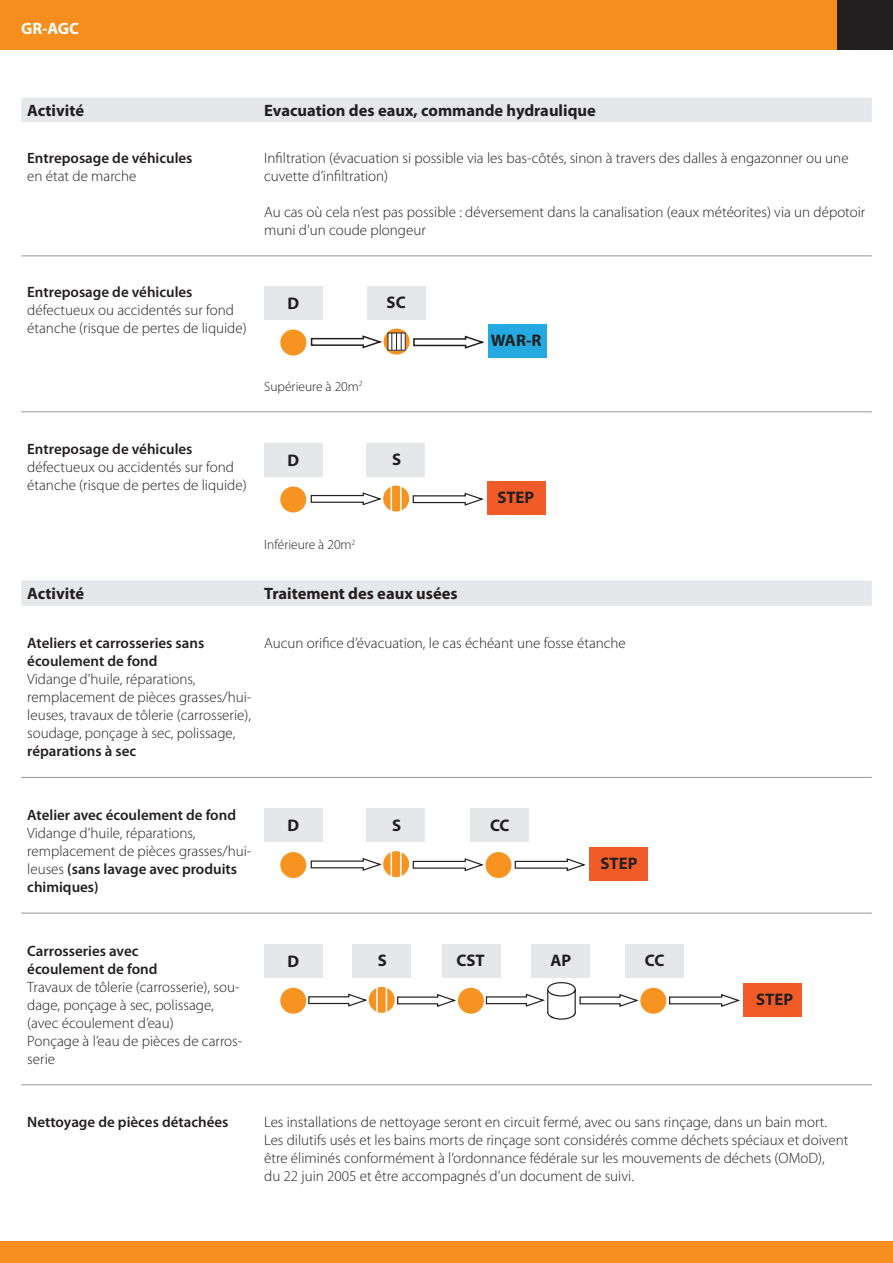
<style>
.page{position:relative;width:893px;height:1263px;background:#fff}
.page>*{position:absolute;margin:0;border:0;box-sizing:border-box;transform-origin:0 0}
.t1{font:700 16.8px "Myriad Pro";color:#231f20}
.t2{font:700 16.5px "Myriad Pro";color:#231f20}
.t3{font:700 16.5px "Myriad Pro";color:#fff}
.t4{font:300 15px/18px "Myriad Pro";color:#231f20}
.t5{font:600 15px/18px "Myriad Pro";color:#231f20}
.t6{font:300 13.5px "Myriad Pro";color:#231f20}
.s1{font-weight:600}
</style>
<div class="page">
<div style="left:0;top:0;width:893px;height:50px;background:#f68e1e"></div>
<div style="left:838px;top:0;width:55px;height:50px;background:#231f20"></div>
<div style="left:0;top:1242px;width:893px;height:21px;background:#f68e1e"></div>
<svg style="left:21px;top:98px;width:851px;height:508px"></svg>
<hr style="left:21px;top:256px;width:851px;height:1px;background:#939598">
<hr style="left:21px;top:411px;width:851px;height:1px;background:#939598">
<hr style="left:21px;top:777px;width:851px;height:1px;background:#939598">
<hr style="left:21px;top:913px;width:851px;height:1px;background:#939598">
<hr style="left:21px;top:1084px;width:851px;height:1px;background:#939598">
<div style="left:264px;top:286px;width:59px;height:33px;background:#e6e7e9"></div>
<div style="left:367px;top:286px;width:58px;height:33px;background:#e6e7e9"></div>
<div style="left:488px;top:325px;width:58px;height:33px;background:#24aae1"></div>
<div style="left:280px;top:329px;width:26px;height:27px;background:#f79321;border-radius:50%"></div>
<svg style="left:384px;top:329px;width:26px;height:26px"></svg>
<svg style="left:310px;top:334px;width:74px;height:15px"></svg>
<svg style="left:412px;top:335px;width:75px;height:15px"></svg>
<div style="left:388px;top:333px;width:17px;height:17px;background:#fff"></div>
<div style="left:388px;top:333px;width:18px;height:18px;border:1px solid #231f20"></div>
<svg style="left:391px;top:333px;width:11px;height:17px"></svg>
<div style="left:264px;top:443px;width:59px;height:34px;background:#e6e7e9"></div>
<div style="left:366px;top:443px;width:59px;height:34px;background:#e6e7e9"></div>
<div style="left:487px;top:482px;width:58px;height:33px;background:#f15b27"></div>
<div style="left:280px;top:487px;width:26px;height:25px;background:#f79321;border-radius:50%"></div>
<div style="left:383px;top:486px;width:26px;height:26px;background:linear-gradient(to bottom,#f7911d,#f7992d);border-radius:50%"></div>
<svg style="left:310px;top:491px;width:74px;height:15px"></svg>
<svg style="left:412px;top:492px;width:74px;height:14px"></svg>
<svg style="left:391px;top:485px;width:1px;height:26px"></svg>
<hr style="left:400px;top:485px;width:2px;height:26px;background:#fff">
<div style="left:264px;top:809px;width:59px;height:33px;background:#e6e7e9"></div>
<div style="left:366px;top:809px;width:59px;height:33px;background:#e6e7e9"></div>
<div style="left:589px;top:847px;width:58px;height:34px;background:#f15b27"></div>
<div style="left:280px;top:852px;width:26px;height:26px;background:#f79321;border-radius:50%"></div>
<svg style="left:383px;top:851px;width:26px;height:26px"></svg>
<svg style="left:310px;top:858px;width:74px;height:13px"></svg>
<svg style="left:412px;top:858px;width:72px;height:14px"></svg>
<svg style="left:391px;top:852px;width:1px;height:24px"></svg>
<hr style="left:400px;top:850px;width:2px;height:27px;background:#fff">
<div style="left:485px;top:852px;width:26px;height:26px;background:#f79321;border-radius:50%"></div>
<div style="left:470px;top:809px;width:59px;height:33px;background:#e6e7e9"></div>
<svg style="left:514px;top:858px;width:72px;height:14px"></svg>
<div style="left:264px;top:944px;width:59px;height:34px;background:#e6e7e9"></div>
<div style="left:352px;top:944px;width:58px;height:34px;background:#e6e7e9"></div>
<div style="left:743px;top:983px;width:59px;height:33px;background:#f15b27"></div>
<div style="left:280px;top:988px;width:26px;height:26px;background:#f79321;border-radius:50%"></div>
<svg style="left:369px;top:987px;width:26px;height:26px"></svg>
<svg style="left:308px;top:993px;width:61px;height:14px"></svg>
<svg style="left:397px;top:994px;width:61px;height:13px"></svg>
<hr style="left:376px;top:986px;width:2px;height:27px;background:#fff">
<svg style="left:386px;top:988px;width:1px;height:24px"></svg>
<div style="left:458px;top:988px;width:26px;height:26px;background:#f79321;border-radius:50%"></div>
<div style="left:443px;top:944px;width:58px;height:34px;background:#e6e7e9"></div>
<svg style="left:669px;top:994px;width:71px;height:13px"></svg>
<div style="left:531px;top:944px;width:58px;height:34px;background:#e6e7e9"></div>
<svg style="left:485px;top:982px;width:154px;height:38px"></svg>
<div style="left:640px;top:988px;width:26px;height:26px;background:#f79321;border-radius:50%"></div>
<div style="left:625px;top:944px;width:58px;height:34px;background:#e6e7e9"></div>
<p class="t3" style="left:21px;top:22px;width:59px">GR-AGC</p>
<p class="t2" style="left:27px;top:104px;width:58px">Activité</p>
<p class="t2" style="left:264px;top:104px;width:333px">Evacuation des eaux, commande hydraulique</p>
<p class="t5" style="left:27px;top:150px;width:167px">Entreposage de véhicules</p>
<p class="t4" style="left:27px;top:168px;width:111px">en état de marche</p>
<p class="t4" style="left:264px;top:150px;width:586px">Infiltration (évacuation si possible via les bas-côtés, sinon à travers des dalles à engazonner ou une cuvette d’infiltration)</p>
<p class="t4" style="left:264px;top:204px;width:603px">Au cas où cela n’est pas possible : déversement dans la canalisation (eaux météorites) via un dépotoir muni d’un coude plongeur</p>
<p class="t5" style="left:27px;top:284px;width:167px">Entreposage de véhicules</p>
<p class="t4" style="left:27px;top:302px;width:221px">défectueux ou accidentés sur fond étanche (risque de pertes de liquide)</p>
<p class="t1" style="left:288px;top:297px;width:13px">D</p>
<p class="t1" style="left:386px;top:296px;width:21px">SC</p>
<p class="t6" style="left:264px;top:381px;width:100px">Supérieure à 20m<sup>2</sup></p>
<p class="t5" style="left:27px;top:441px;width:167px">Entreposage de véhicules</p>
<p class="t4" style="left:27px;top:459px;width:221px">défectueux ou accidentés sur fond étanche (risque de pertes de liquide)</p>
<p class="t1" style="left:287px;top:454px;width:13px">D</p>
<p class="t1" style="left:392px;top:453px;width:11px">S</p>
<p class="t6" style="left:264px;top:540px;width:93px">Inférieure à 20m<sup>2</sup></p>
<p class="t1" style="left:491px;top:334px;width:52px">WAR-R</p>
<p class="t1" style="left:497px;top:491px;width:39px">STEP</p>
<p class="t2" style="left:27px;top:587px;width:58px">Activité</p>
<p class="t2" style="left:264px;top:587px;width:195px">Traitement des eaux usées</p>
<p class="t5" style="left:27px;top:635px;width:179px">Ateliers et carrosseries sans écoulement de fond</p>
<p class="t4" style="left:27px;top:671px;width:226px">Vidange d’huile, réparations, remplacement de pièces grasses/hui&shy;leuses, travaux de tôlerie (carrosserie), soudage, ponçage à sec, polissage,</p>
<p class="t5" style="left:27px;top:743px;width:111px">réparations à sec</p>
<p class="t4" style="left:264px;top:635px;width:363px">Aucun orifice d’évacuation, le cas échéant une fosse étanche</p>
<p class="t5" style="left:27px;top:807px;width:210px">Atelier avec écoulement de fond</p>
<p class="t4" style="left:27px;top:825px;width:226px">Vidange d’huile, réparations, remplacement de pièces grasses/hui&shy;leuses <span class="s1">(sans lavage avec produits chimiques)</span></p>
<p class="t5" style="left:27px;top:943px;width:132px">Carrosseries avec écoulement de fond</p>
<p class="t4" style="left:27px;top:979px;width:217px">Travaux de tôlerie (carrosserie), sou&shy;dage, ponçage à sec, polissage, (avec écoulement d’eau)<br>Ponçage à l’eau de pièces de carros&shy;serie</p>
<p class="t1" style="left:287px;top:819px;width:13px">D</p>
<p class="t1" style="left:392px;top:819px;width:11px">S</p>
<p class="t1" style="left:287px;top:955px;width:13px">D</p>
<p class="t1" style="left:378px;top:954px;width:11px">S</p>
<p class="t1" style="left:490px;top:819px;width:21px">CC</p>
<p class="t1" style="left:600px;top:857px;width:39px">STEP</p>
<p class="t1" style="left:456px;top:954px;width:30px">CST</p>
<p class="t1" style="left:550px;top:954px;width:22px">AP</p>
<p class="t1" style="left:645px;top:954px;width:21px">CC</p>
<p class="t1" style="left:756px;top:992px;width:39px">STEP</p>
<p class="t5" style="left:27px;top:1114px;width:203px">Nettoyage de pièces détachées</p>
<p class="t4" style="left:264px;top:1114px;width:586px">Les installations de nettoyage seront en circuit fermé, avec ou sans rinçage, dans un bain mort.<br>Les dilutifs usés et les bains morts de rinçage sont considérés comme déchets spéciaux et doivent être éliminés conformément à l’ordonnance fédérale sur les mouvements de déchets (OMoD),<br>du 22 juin 2005 et être accompagnés d’un document de suivi.</p>
</div>
